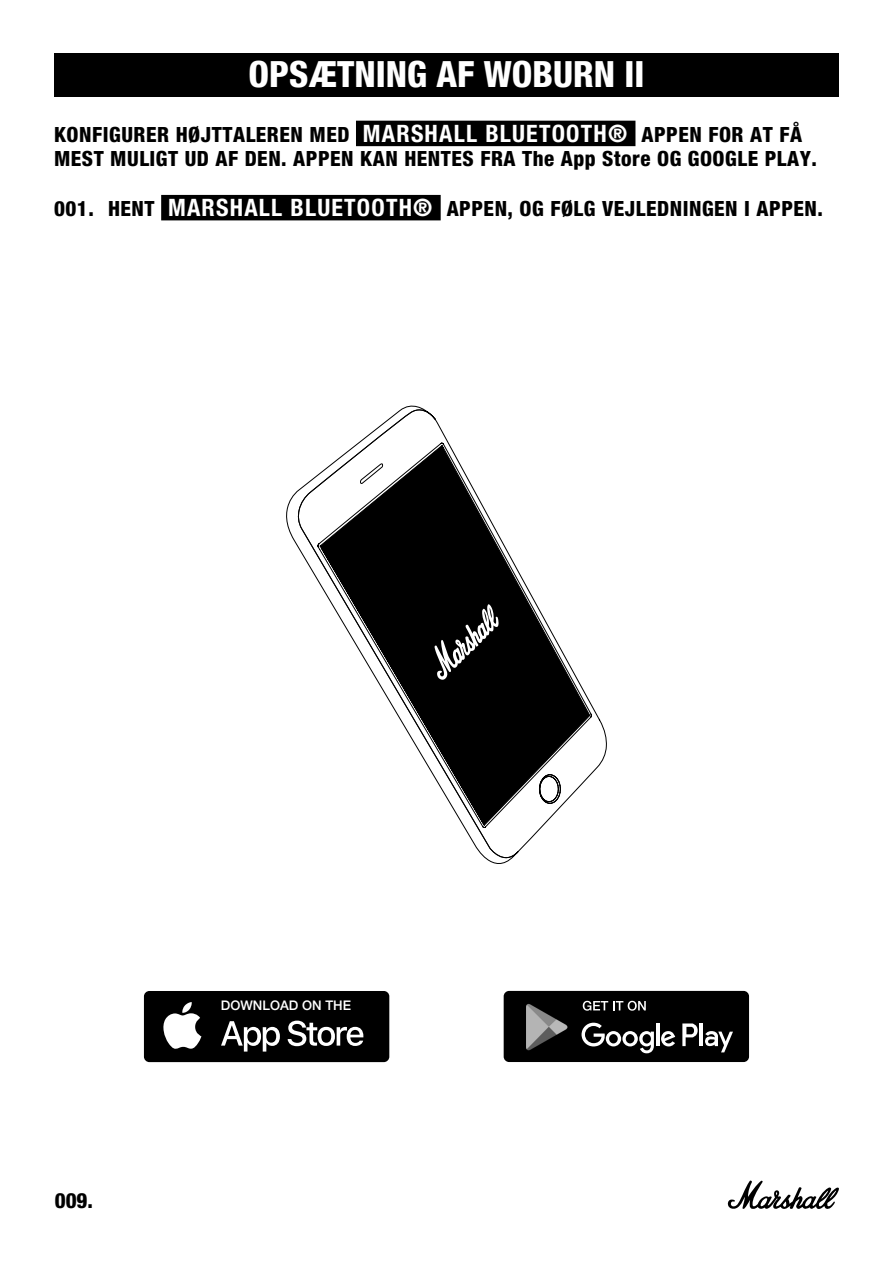
<style>
.page{position:relative;width:893px;height:1263px;background:#fff}
.page>*{position:absolute;margin:0;border:0;box-sizing:border-box;transform-origin:0 0}
.t1{font:800 condensed 36px "Helvetica Neue LT Com";color:#fff}
.t2{font:800 condensed 21px/24px "Helvetica Neue LT Pro";letter-spacing:.025em;color:#000}
.t3{font:800 condensed 21px "Helvetica Neue LT Std";color:#000}
.t4{font:500 13.2px "Helvetica Neue";color:#fff}
.s1{font-weight:700;font-size:24px;color:#fff}
.s2{font-family:"Helvetica Neue LT Std"}
</style>
<div class="page">
<svg style="left:727px;top:1180px;width:112px;height:29px"></svg>
<div style="left:54px;top:53px;width:785px;height:44px;background:#000"></div>
<div style="left:356px;top:121px;width:279px;height:25px;background:#000"></div>
<div style="left:161px;top:195px;width:280px;height:25px;background:#000"></div>
<div style="left:504px;top:991px;width:245px;height:71px;background:#000;border-radius:5px"></div>
<svg style="left:682px;top:1023px;width:16px;height:23px"></svg>
<hr style="left:699px;top:1023px;width:4px;height:23px;background:#fff">
<svg style="left:705px;top:1031px;width:28px;height:21px"></svg>
<svg style="left:661px;top:1031px;width:14px;height:15px"></svg>
<hr style="left:656px;top:1023px;width:4px;height:23px;background:#fff">
<svg style="left:582px;top:1023px;width:72px;height:30px"></svg>
<img style="left:526px;top:1004px;width:42px;height:47px">
<svg style="left:583px;top:1001px;width:63px;height:10px"></svg>
<div style="left:144px;top:991px;width:245px;height:71px;background:#000;border-radius:5px"></div>
<svg style="left:221px;top:1020px;width:142px;height:31px"></svg>
<svg style="left:163px;top:1002px;width:38px;height:47px"></svg>
<svg style="left:561px;top:648px;width:29px;height:159px"></svg>
<svg style="left:297px;top:405px;width:264px;height:459px"></svg>
<svg style="left:434px;top:604px;width:65px;height:76px"></svg>
<h1 class="t1" style="left:248px;top:52px;width:398px">OPSÆTNING AF WOBURN II</h1>
<p class="t2" style="left:54px;top:122px;width:764px">KONFIGURER HØJTTALEREN MED <span class="s1">MARSHALL BLUETOOTH®</span> APPEN FOR AT FÅ<br>MEST MULIGT UD AF DEN. APPEN KAN HENTES FRA The App Store OG GOOGLE PLAY.</p>
<p class="t2" style="left:54px;top:196px;width:770px"><span class="s2">001.</span> HENT <span class="s1">MARSHALL BLUETOOTH®</span> APPEN, OG FØLG VEJLEDNINGEN I APPEN.</p>
<p class="t3" style="left:55px;top:1187px;width:40px">009.</p>
<p class="t4" style="left:221px;top:995px;width:132px">DOWNLOAD ON THE</p>
</div>
